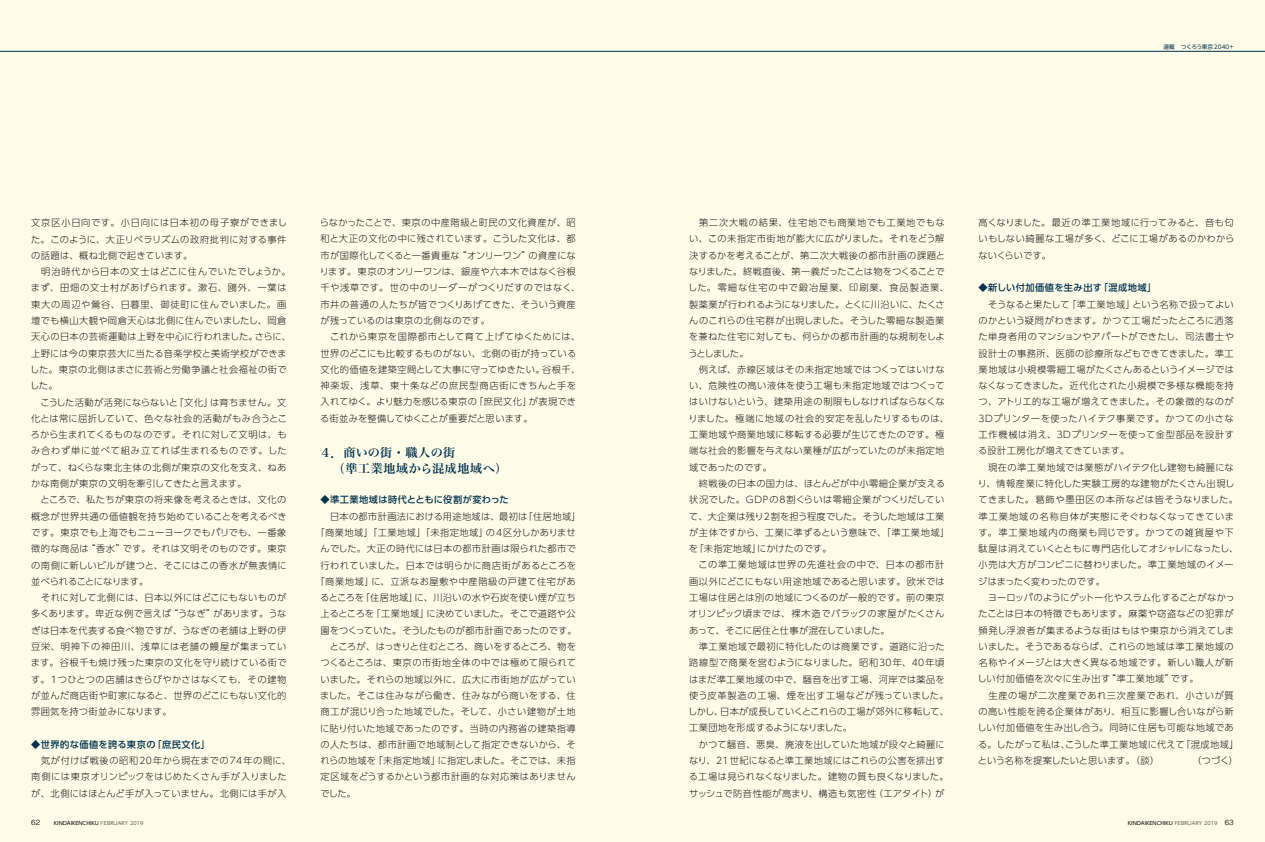
<style>
.page{position:relative;width:1265px;height:842px;background:#fff}
.page>*{position:absolute;margin:0;border:0;box-sizing:border-box;transform-origin:0 0}
.t1{font:12px/16.3px "Hira Min Pro W6";letter-spacing:.05em;color:#00314c}
.t2{font:300 9.2px/16.3px "UD Shin Go Pro";letter-spacing:.04em;color:#231f20}
.t3{font:500 9.2px "UD Shin Go Pro";letter-spacing:.05em;color:#00314c}
.t4{font:300 9.2px "UD Shin Go Pro";letter-spacing:.015em;color:#231f20}
.t5{font:300 9.2px "UD Shin Go Pro";letter-spacing:-.035em;color:#231f20}
.t6{font:300 9.2px "UD Shin Go Pro";letter-spacing:.01em;color:#231f20}
.t7{font:300 9.2px "UD Shin Go Pro";letter-spacing:.065em;color:#231f20}
.t8{font:500 7.1px "Gothic BBB Pro";color:#231f20}
.t9{font:5.7px "UD Shin Go Pro";letter-spacing:.03em;color:#00314c}
.t10{font:500 5px "UD Shin Go Pro";color:#231f20}
.s1{font-weight:300}
.s2{font-family:"Gothic BBB Pro";font-size:7.1px}
</style>
<div class="page">
<div style="left:0;top:0;width:1264px;height:842px;background:#fffde9"></div>
<hr style="left:0;top:51px;width:1264px;height:1px;background:#00314c">
<p class="t2" style="left:30px;top:214px;width:262px">文京区小日向です。小日向には日本初の母子寮ができました。このように、大正リベラリズムの政府批判に対する事件の話題は、概ね北側で起きています。<br>　明治時代から日本の文士はどこに住んでいたでしょうか。まず、田畑の文士村があげられます。漱石、鴎外、一葉は東大の周辺や鶯谷、日暮里、御徒町に住んでいました。画壇でも横山大観や岡倉天心は北側に住んでいましたし、岡倉天心の日本の芸術運動は上野を中心に行われました。さらに、上野には今の東京芸大に当たる音楽学校と美術学校ができました。東京の北側はまさに芸術と労働争議と社会福祉の街でした。<br>　こうした活動が活発にならないと「文化」は育ちません。文化とは常に屈折していて、色々な社会的活動がもみ合うところから生まれてくるものなのです。それに対して文明は、もみ合わず単に並べて組み立てれば生まれるものです。したがって、ねくらな東北主体の北側が東京の文化を支え、ねあかな南側が東京の文明を牽引してきたと言えます。<br>　ところで、私たちが東京の将来像を考えるときは、文化の概念が世界共通の価値観を持ち始めていることを考えるべきです。東京でも上海でもニューヨークでもパリでも、一番象徴的な商品は“香水”です。それは文明そのものです。東京の南側に新しいビルが建つと、そこにはこの香水が無表情に並べられることになります。<br>　それに対して北側には、日本以外にはどこにもないものが多くあります。卑近な例で言えば“うなぎ”があります。うなぎは日本を代表する食べ物ですが、うなぎの老舗は上野の伊豆栄、明神下の神田川、浅草には老舗の鰻屋が集まっています。谷根千も焼け残った東京の文化を守り続けている街です。1つひとつの店舗はきらびやかさはなくても、その建物が並んだ商店街や町家になると、世界のどこにもない文化的雰囲気を持つ街並みになります。</p>
<p class="t3" style="left:31px;top:737px;width:180px">◆世界的な価値を誇る東京の「庶民文化」</p>
<p class="t2" style="left:31px;top:752px;width:261px">　気が付けば戦後の昭和20年から現在までの74年の間に、南側には東京オリンピックをはじめたくさん手が入りましたが、北側にはほとんど手が入っていません。北側には手が入</p>
<p class="t2" style="left:319px;top:214px;width:262px">らなかったことで、東京の中産階級と町民の文化資産が、昭和と大正の文化の中に残されています。こうした文化は、都市が国際化してくると一番貴重な“オンリーワン”の資産になります。東京のオンリーワンは、銀座や六本木ではなく谷根千や浅草です。世の中のリーダーがつくりだすのではなく、市井の普通の人たちが皆でつくりあげてきた、そういう資産が残っているのは東京の北側なのです。<br>　これから東京を国際都市として育て上げてゆくためには、世界のどこにも比較するものがない、北側の街が持っている文化的価値を建築空間として大事に守ってゆきたい。谷根千、神楽坂、浅草、東十条などの庶民型商店街にきちんと手を入れてゆく。より魅力を感じる東京の「庶民文化」が表現できる街並みを整備してゆくことが重要だと思います。</p>
<h1 class="t1" style="left:333px;top:443px;width:176px;text-indent:-14px">４．商いの街・職人の街<br>（準工業地域から混成地域へ）</h1>
<p class="t3" style="left:320px;top:492px;width:190px">◆準工業地域は時代とともに役割が変わった</p>
<p class="t2" style="left:320px;top:508px;width:262px">　日本の都市計画法における用途地域は、最初は「住居地域」</p>
<p class="t2" style="left:315px;top:524px;width:262px">「商業地域」「工業地域」「未指定地域」の4区分しかありませ</p>
<p class="t2" style="left:320px;top:540px;width:257px">んでした。大正の時代には日本の都市計画は限られた都市で</p>
<p class="t2" style="left:320px;top:557px;width:257px">行われていました。日本では明らかに商店街があるところを</p>
<p class="t7" style="left:315px;top:574px;width:262px">「商業地域」に、立派なお屋敷や中産階級の戸建て住宅があ</p>
<p class="t2" style="left:320px;top:589px;width:257px">るところを「住居地域」に、川沿いの水や石炭を使い煙が立ち</p>
<p class="t4" style="left:320px;top:606px;width:257px">上るところを「工業地域」に決めていました。そこで道路や公</p>
<p class="t4" style="left:320px;top:623px;width:258px">園をつくっていた。そうしたものが都市計画であったのです。</p>
<p class="t5" style="left:320px;top:639px;width:257px">　ところが、はっきりと住むところ、商いをするところ、物を</p>
<p class="t2" style="left:320px;top:654px;width:257px">つくるところは、東京の市街地全体の中では極めて限られて</p>
<p class="t2" style="left:320px;top:671px;width:257px">いました。それらの地域以外に、広大に市街地が広がってい</p>
<p class="t2" style="left:320px;top:687px;width:257px">ました。そこは住みながら働き、住みながら商いをする、住</p>
<p class="t2" style="left:320px;top:703px;width:257px">商工が混じり合った地域でした。そして、小さい建物が土地</p>
<p class="t2" style="left:320px;top:719px;width:257px">に貼り付いた地域であったのです。当時の内務省の建築指導</p>
<p class="t2" style="left:320px;top:736px;width:257px">の人たちは、都市計画で地域制として指定できないから、そ</p>
<p class="t6" style="left:320px;top:753px;width:257px">れらの地域を「未指定地域」に指定しました。そこでは、未指</p>
<p class="t2" style="left:320px;top:768px;width:257px">定区域をどうするかという都市計画的な対応策はありません</p>
<p class="t2" style="left:320px;top:785px;width:37px">でした。</p>
<p class="t9" style="left:1163px;top:42px;width:72px">連載　つくろう東京2040+</p>
<p class="t2" style="left:688px;top:214px;width:263px">　第二次大戦の結果、住宅地でも商業地でも工業地でもない、この未指定市街地が膨大に広がりました。それをどう解決するかを考えることが、第二次大戦後の都市計画の課題となりました。終戦直後、第一義だったことは物をつくることでした。零細な住宅の中で鍛冶屋業、印刷業、食品製造業、製薬業が行われるようになりました。とくに川沿いに、たくさんのこれらの住宅群が出現しました。そうした零細な製造業を兼ねた住宅に対しても、何らかの都市計画的な規制をしようとしました。<br>　例えば、赤線区域はその未指定地域ではつくってはいけない、危険性の高い液体を使う工場も未指定地域ではつくってはいけないという、建築用途の制限もしなければならなくなりました。極端に地域の社会的安定を乱したりするものは、工業地域や商業地域に移転する必要が生じてきたのです。極端な社会的影響を与えない業種が広がっていたのが未指定地域であったのです。<br>　終戦後の日本の国力は、ほとんどが中小零細企業が支える状況でした。GDPの8割くらいは零細企業がつくりだしていて、大企業は残り2割を担う程度でした。そうした地域は工業が主体ですから、工業に準ずるという意味で、「準工業地域」を「未指定地域」にかけたのです。<br>　この準工業地域は世界の先進社会の中で、日本の都市計画以外にどこにもない用途地域であると思います。欧米では工場は住居とは別の地域につくるのが一般的です。前の東京オリンピック頃までは、裸木造でバラックの家屋がたくさんあって、そこに居住と仕事が混在していました。<br>　準工業地域で最初に特化したのは商業です。道路に沿った路線型で商業を営むようになりました。昭和30年、40年頃はまだ準工業地域の中で、騒音を出す工場、河岸では薬品を使う皮革製造の工場、煙を出す工場などが残っていました。しかし、日本が成長していくとこれらの工場が郊外に移転して、工業団地を形成するようになりました。<br>　かつて騒音、悪臭、廃液を出していた地域が段々と綺麗になり、21世紀になると準工業地域にはこれらの公害を排出する工場は見られなくなりました。建物の質も良くなりました。サッシュで防音性能が高まり、構造も気密性（エアタイト）が</p>
<p class="t2" style="left:978px;top:214px;width:257px;text-align:justify">高くなりました。最近の準工業地域に行ってみると、音も匂いもしない綺麗な工場が多く、どこに工場があるのかわからないくらいです。</p>
<p class="t3" style="left:978px;top:280px;width:179px">◆新しい付加価値を生み出す「混成地域」</p>
<p class="t2" style="left:977px;top:296px;width:263px">　そうなると果たして「準工業地域」という名称で扱ってよいのかという疑問がわきます。かつて工場だったところに洒落た単身者用のマンションやアパートができたし、司法書士や設計士の事務所、医師の診療所などもできてきました。準工業地域は小規模零細工場がたくさんあるというイメージではなくなってきました。近代化された小規模で多様な機能を持つ、アトリエ的な工場が増えてきました。その象徴的なのが<br>3Dプリンターを使ったハイテク事業です。かつての小さな工作機械は消え、3Dプリンターを使って金型部品を設計する設計工房化が増えてきています。<br>　現在の準工業地域では業態がハイテク化し建物も綺麗になり、情報産業に特化した実験工房的な建物がたくさん出現してきました。葛飾や墨田区の本所などは皆そうなりました。準工業地域の名称自体が実態にそぐわなくなってきています。準工業地域内の商業も同じです。かつての雑貨屋や下駄屋は消えていくとともに専門店化してオシャレになったし、小売は大方がコンビニに替わりました。準工業地域のイメージはまったく変わったのです。<br>　ヨーロッパのようにゲットー化やスラム化することがなかったことは日本の特徴でもあります。麻薬や窃盗などの犯罪が頻発し浮浪者が集まるような街はもはや東京から消えてしまいました。そうであるならば、これらの地域は準工業地域の名称やイメージとは大きく異なる地域です。新しい職人が新しい付加価値を次々に生み出す“準工業地域”です。<br>　生産の場が二次産業であれ三次産業であれ、小さいが質の高い性能を誇る企業体があり、相互に影響し合いながら新しい付加価値を生み出し合う。同時に住居も可能な地域である。したがって私は、こうした準工業地域に代えて「混成地域」という名称を提案したいと思います。（談）　　　　 （つづく）</p>
<p class="t8" style="left:31px;top:817px;width:10px">62</p>
<p class="t10" style="left:54px;top:819px;width:91px">KINDAIKENCHIKU <span class="s1">FEBRUARY 2019</span></p>
<p class="t10" style="left:1127px;top:819px;width:107px">KINDAIKENCHIKU <span class="s1">FEBRUARY 2019</span> <span class="s2">63</span></p>
</div>
